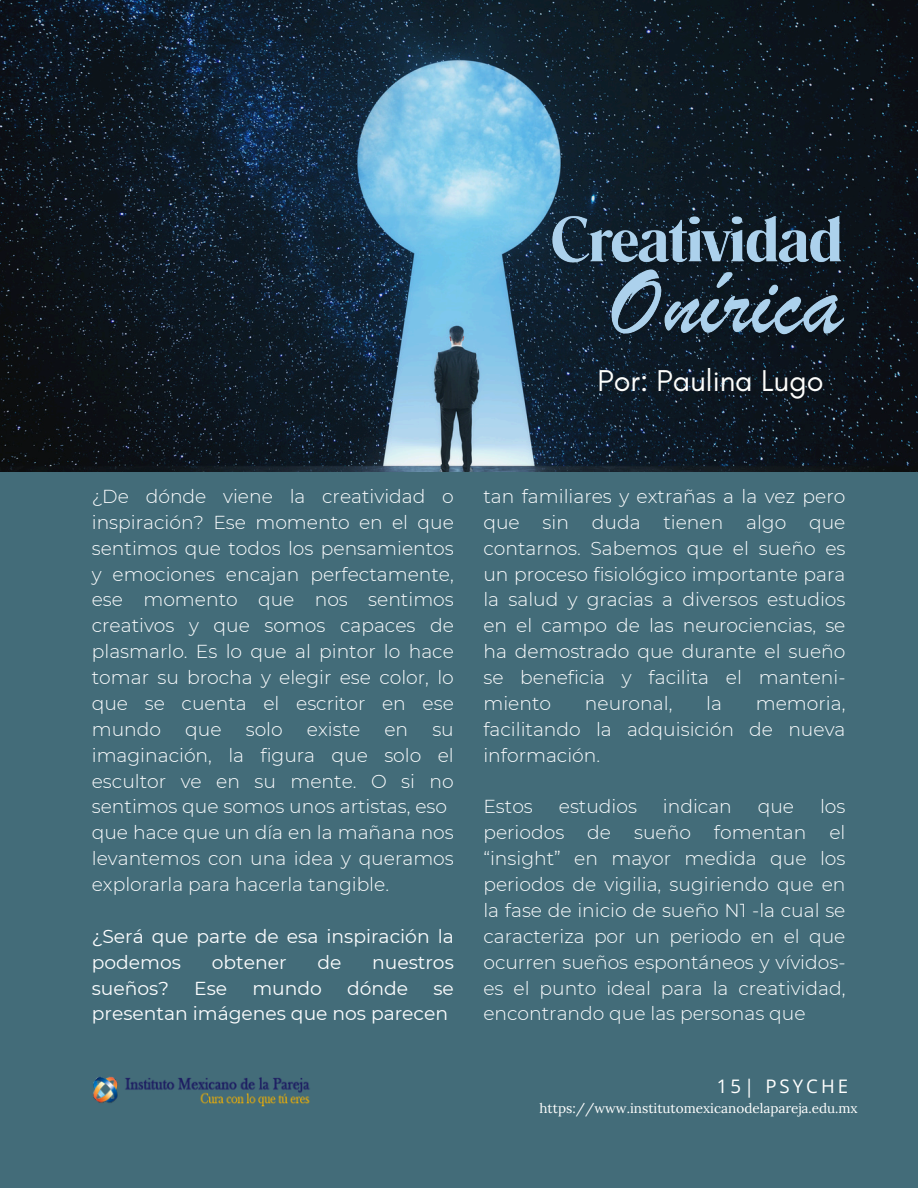
<style>
.page{position:relative;width:918px;height:1188px;background:#436c79}
.page>*{position:absolute;margin:0;border:0;box-sizing:border-box;transform-origin:0 0}
.t1{font:30.75px "Glacial Indifference";color:#fefefc}
.t2{font:300 18.75px/25.8px "Montserrat";color:#fdfeff;text-align:justify}
.t3{font:18.75px/25.8px "Montserrat";color:#fdfeff}
.t4{font:18.75px "Open Sans";letter-spacing:.16em;color:#fffffe}
.t5{font:13.5px "Lora";color:#fffffe}
</style>
<div class="page">
<img style="left:93px;top:1076px;width:217px;height:31px">
<img style="left:0;top:0;width:918px;height:471px">
<img style="left:603px;top:244px;width:250px;height:122px">
<img style="left:546px;top:203px;width:301px;height:75px">
<h5 class="t1" style="left:597px;top:362px;width:228px">Por: Paulina Lugo</h5>
<h5 class="t2" style="left:92px;top:483px;width:364px">¿De dónde viene la creatividad o inspiración? Ese momento en el que sentimos que todos los pensamientos y emociones encajan perfectamente, ese momento que nos sentimos creativos y que somos capaces de plasmarlo. Es lo que al pintor lo hace tomar su brocha y elegir ese color, lo que se cuenta el escritor en ese mundo</h5>
<h5 class="t2" style="left:185px;top:716px;width:38px">que</h5>
<h5 class="t2" style="left:246px;top:716px;width:39px">solo</h5>
<h5 class="t2" style="left:307px;top:716px;width:55px">existe</h5>
<h5 class="t2" style="left:384px;top:716px;width:25px">en</h5>
<h5 class="t2" style="left:92px;top:716px;width:364px;text-align:left;text-indent:341px">su imaginación, la figura que solo el escultor ve en su mente. O si no sentimos que somos unos artistas, eso que hace que un día en la mañana nos levantemos con una idea y queramos explorarla para hacerla tangible.</h5>
<h5 class="t3" style="left:92px;top:923px;width:364px">¿Será que parte de esa inspiración la podemos</h5>
<h5 class="t3" style="left:212px;top:949px;width:76px">obtener</h5>
<h5 class="t3" style="left:317px;top:949px;width:26px">de</h5>
<h5 class="t3" style="left:372px;top:949px;width:83px">nuestros</h5>
<h5 class="t3" style="left:92px;top:975px;width:79px">sueños?</h5>
<h5 class="t3" style="left:194px;top:975px;width:35px">Ese</h5>
<h5 class="t3" style="left:252px;top:975px;width:71px">mundo</h5>
<h5 class="t3" style="left:347px;top:975px;width:63px">dónde</h5>
<h5 class="t3" style="left:92px;top:975px;width:364px;text-indent:342px">se presentan imágenes que nos parecen</h5>
<h5 class="t2" style="left:483px;top:483px;width:364px">tan familiares y extrañas a la vez pero que sin duda tienen algo que contarnos. Sabemos que el sueño es un proceso fisiológico importante para la salud y gracias a diversos estudios en el campo de las neurociencias, se ha demostrado que durante el sueño se beneficia y facilita el manteni&shy;miento</h5>
<h5 class="t2" style="left:585px;top:690px;width:89px">neuronal,</h5>
<h5 class="t2" style="left:706px;top:690px;width:17px">la</h5>
<h5 class="t2" style="left:483px;top:690px;width:364px;text-indent:272px">memoria, facilitando la adquisición de nueva información.</h5>
<p class="t2" style="left:483px;top:794px;width:51px">Estos</p>
<p class="t2" style="left:559px;top:794px;width:80px">estudios</p>
<p class="t2" style="left:663px;top:794px;width:70px">indican</p>
<p class="t2" style="left:758px;top:794px;width:38px">que</p>
<p class="t2" style="left:483px;top:794px;width:364px;text-indent:337px">los periodos de sueño fomentan el “insight” en mayor medida que los periodos de vigilia, sugiriendo que en la fase de inicio de sueño N1 -la cual se caracteriza por un periodo en el que ocurren sueños espontáneos y vívidos&shy;es el punto ideal para la creatividad, encontrando que las personas que</p>
<p class="t4" style="left:717px;top:1073px;width:133px">15| PSYCHE</p>
<h3 class="t5" style="left:540px;top:1100px;width:320px">https://www.institutomexicanodelapareja.edu.mx</h3>
</div>
